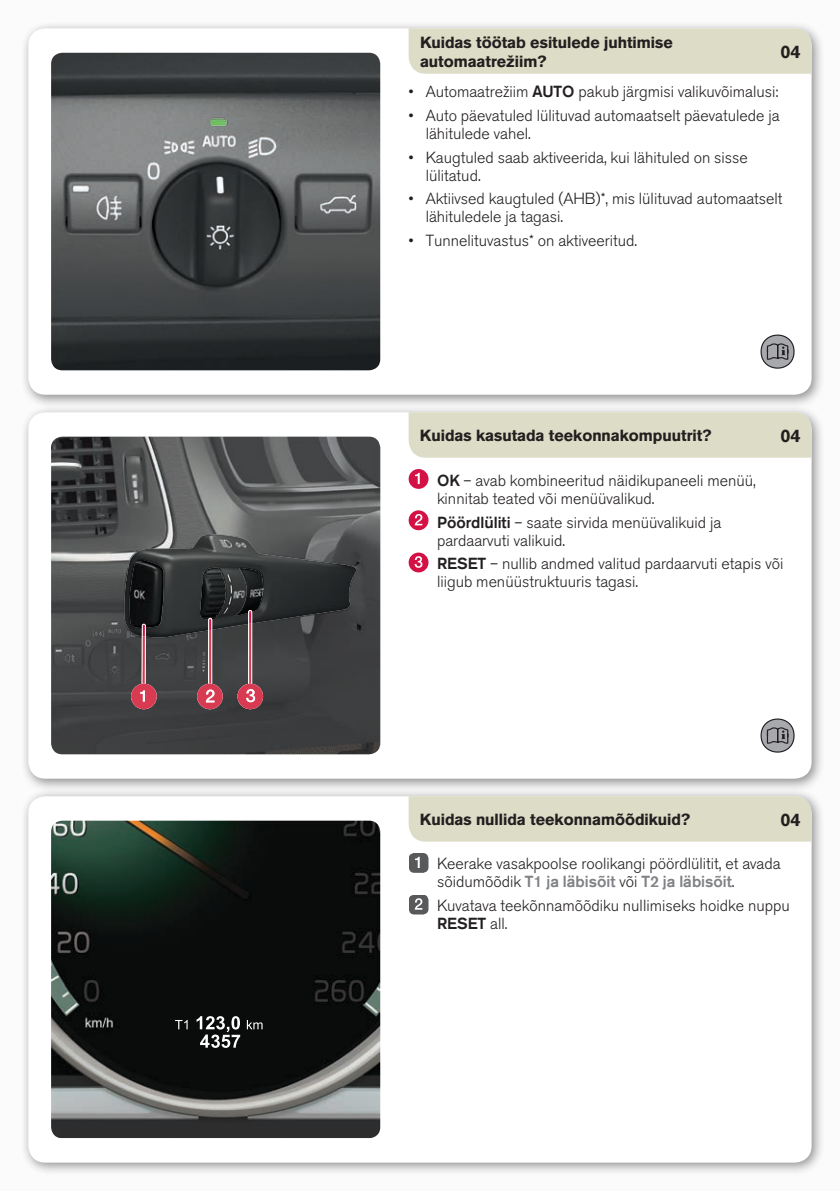
<style>
.page{position:relative;width:840px;height:1191px;background:#fff}
.page>*{position:absolute;margin:0;border:0;box-sizing:border-box;transform-origin:0 0}
.t1{font:700 18px "Volvo Sans";color:#231f20}
.t2{font:300 16px/18px "Volvo Sans";color:#231f20}
.t3{font:700 16px/19.2px "Volvo Sans";color:#231f20}
.s1{font-style:inherit}
.s2{color:#808285}
</style>
<div class="page">
<div style="left:0;top:0;width:839px;height:1191px;background:#fbfbfc"></div>
<div style="left:20px;top:21px;width:804px;height:388px;background:#231f20;opacity:.5"></div>
<div style="left:28px;top:28px;width:783px;height:367px;background:#fff;border-radius:17px"></div>
<div style="left:20px;top:404px;width:804px;height:388px;background:#231f20;opacity:.5"></div>
<div style="left:28px;top:412px;width:783px;height:366px;background:#fff;border-radius:17px"></div>
<div style="left:20px;top:788px;width:804px;height:388px;background:#231f20;opacity:.5"></div>
<div style="left:28px;top:796px;width:783px;height:366px;background:#fff;border-radius:17px"></div>
<img style="left:51px;top:437px;width:329px;height:317px">
<svg style="left:131px;top:636px;width:26px;height:73px;background:#7d4d55"></svg>
<svg style="left:197px;top:630px;width:25px;height:79px;background:#7d5158"></svg>
<svg style="left:237px;top:623px;width:26px;height:86px;background:#785057"></svg>
<img style="left:129px;top:561px;width:35px;height:67px">
<svg style="left:142px;top:624px;width:4px;height:4px"></svg>
<img style="left:199px;top:567px;width:27px;height:52px">
<img style="left:235px;top:568px;width:28px;height:48px">
<svg style="left:248px;top:610px;width:4px;height:3px"></svg>
<div style="left:408px;top:412px;width:403px;height:46px;background:#dddcc6"></div>
<div style="left:408px;top:796px;width:403px;height:45px;background:#dddcc6"></div>
<img style="left:51px;top:820px;width:329px;height:318px">
<svg style="left:175px;top:1020px;width:12px;height:9px"></svg>
<svg style="left:247px;top:1020px;width:15px;height:9px"></svg>
<svg style="left:196px;top:1016px;width:44px;height:32px"></svg>
<div style="left:408px;top:28px;width:403px;height:46px;background:#dddcc6"></div>
<img style="left:51px;top:53px;width:329px;height:317px">
<img style="left:210px;top:119px;width:16px;height:7px">
<div style="left:408px;top:469px;width:20px;height:20px;background:#d41145;border-radius:50%"></div>
<svg style="left:415px;top:473px;width:4px;height:11px"></svg>
<svg style="left:408px;top:510px;width:20px;height:20px"></svg>
<svg style="left:414px;top:514px;width:8px;height:11px"></svg>
<div style="left:408px;top:552px;width:20px;height:20px;background:#d41145;border-radius:50%"></div>
<svg style="left:414px;top:556px;width:8px;height:12px"></svg>
<svg style="left:760px;top:718px;width:34px;height:34px"></svg>
<svg style="left:409px;top:853px;width:19px;height:20px"></svg>
<svg style="left:409px;top:895px;width:19px;height:19px"></svg>
<svg style="left:760px;top:334px;width:34px;height:35px"></svg>
<p class="t3" style="left:420px;top:32px;width:254px">Kuidas töötab esitulede juhtimise automaatrežiim?</p>
<p class="t1" style="left:780px;top:39px;width:22px">04</p>
<p class="t2" style="left:408px;top:83px;width:371px">• Automaatrežiim <span class="s1">AUTO</span> pakub järgmisi valikuvõimalusi:</p>
<p class="t2" style="left:425px;top:107px;width:355px;text-indent:-17px">• Auto päevatuled lülituvad automaatselt päevatulede ja lähitulede vahel.</p>
<p class="t2" style="left:425px;top:148px;width:323px;text-indent:-17px">• Kaugtuled saab aktiveerida, kui lähituled on sisse lülitatud.</p>
<p class="t2" style="left:425px;top:190px;width:358px;text-indent:-17px">• Aktiivsed kaugtuled (AHB)*, mis lülituvad automaatselt lähituledele ja tagasi.</p>
<p class="t2" style="left:408px;top:232px;width:230px">• Tunnelituvastus* on aktiveeritud.</p>
<p class="t1" style="left:780px;top:423px;width:22px">04</p>
<p class="t3" style="left:420px;top:425px;width:293px">Kuidas kasutada teekonnakompuutrit?</p>
<p class="t2" style="left:437px;top:472px;width:320px"><span class="s1">OK</span> – avab kombineeritud näidikupaneeli menüü, kinnitab teated või menüüvalikud.</p>
<p class="t2" style="left:437px;top:513px;width:285px"><span class="s1">Pöördlüliti</span> – saate sirvida menüüvalikuid ja pardaarvuti valikuid.</p>
<p class="t2" style="left:437px;top:555px;width:347px"><span class="s1">RESET</span> – nullib andmed valitud pardaarvuti etapis või liigub menüüstruktuuris tagasi.</p>
<p class="t3" style="left:420px;top:809px;width:271px">Kuidas nullida teekonnamõõdikuid?</p>
<p class="t1" style="left:780px;top:806px;width:22px">04</p>
<p class="t2" style="left:437px;top:854px;width:345px">Keerake vasakpoolse roolikangi pöördlülitit, et avada sõidumõõdik <span class="s2">T1 ja läbisõit</span> või <span class="s2">T2 ja läbisõit</span>.</p>
<p class="t2" style="left:437px;top:896px;width:354px">Kuvatava teekõnnamõõdiku nullimiseks hoidke nuppu<br><span class="s1">RESET</span> all.</p>
</div>
